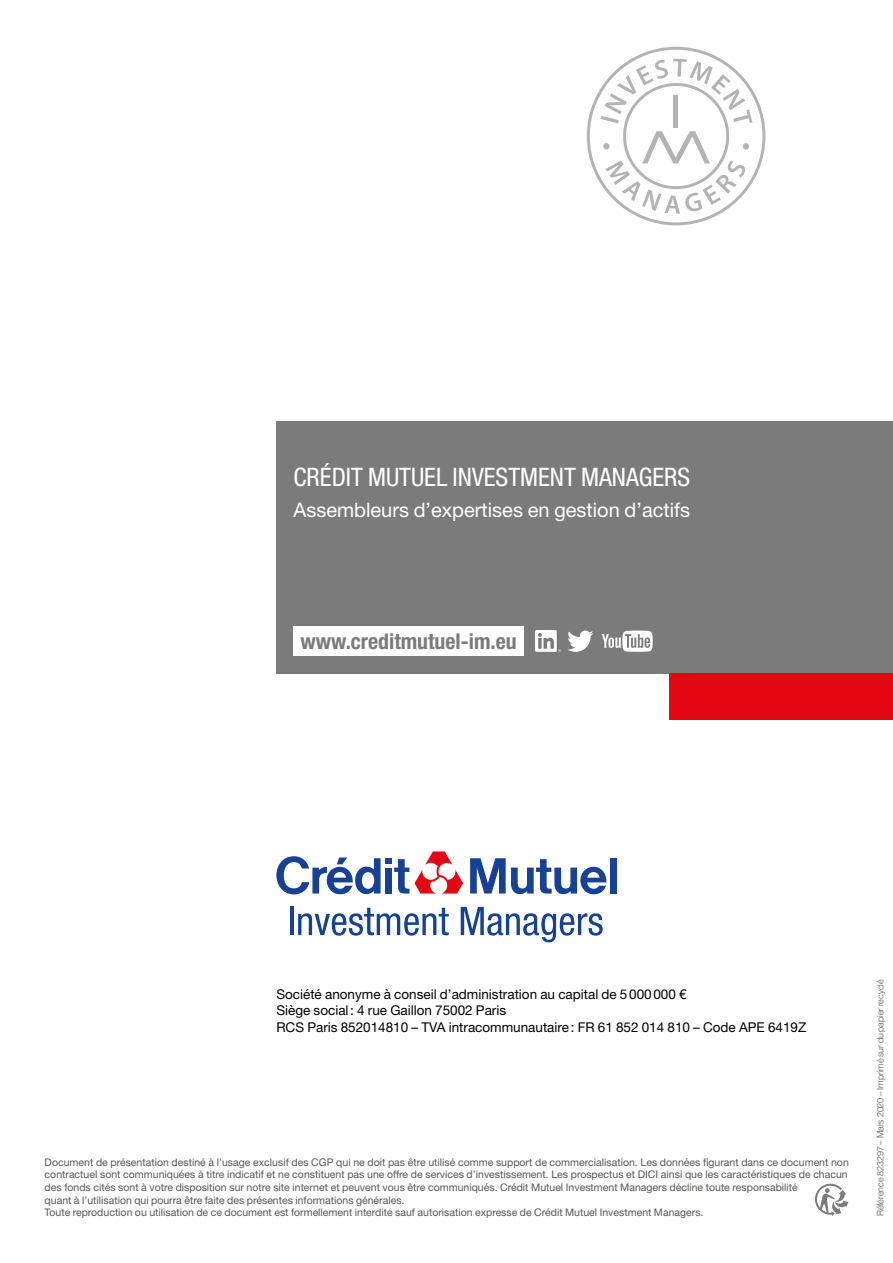
<style>
.page{position:relative;width:893px;height:1263px;background:#fff}
.page>*{position:absolute;margin:0;border:0;box-sizing:border-box;transform-origin:0 0}
.t1{font:condensed 25.5px "Helvetica Neue LT Std";color:#fff}
.t2{font:700 condensed 21.75px "Helvetica Neue LT Std";color:#7c7b7b}
.t3{font:19.95px "Helvetica Neue LT Std";color:#fff}
.t4{font:13.5px/16.5px "Helvetica Neue LT Std";color:#000}
.t5{font:10.5px/12.6px "Helvetica Neue LT Std";color:#575756}
.t6{font:300 9px "Helvetica Neue LT Std";letter-spacing:-.01em;color:#575756}
</style>
<div class="page">
<div style="left:276px;top:421px;width:617px;height:252px;background:#7c7b7b"></div>
<svg style="left:394px;top:859px;width:15px;height:34px"></svg>
<div style="left:385px;top:858px;width:7px;height:6px;background:#164194"></div>
<div style="left:610px;top:858px;width:7px;height:35px;background:#164194"></div>
<div style="left:385px;top:867px;width:7px;height:26px;background:#164194"></div>
<svg style="left:470px;top:858px;width:136px;height:36px"></svg>
<svg style="left:276px;top:856px;width:105px;height:38px"></svg>
<svg style="left:415px;top:851px;width:48px;height:42px"></svg>
<hr style="left:290px;top:907px;width:4px;height:28px;background:#164194">
<svg style="left:298px;top:908px;width:151px;height:28px"></svg>
<svg style="left:461px;top:907px;width:142px;height:35px"></svg>
<div style="left:670px;top:673px;width:223px;height:47px;background:#e30613"></div>
<svg style="left:587px;top:47px;width:178px;height:178px"></svg>
<svg style="left:742px;top:143px;width:7px;height:7px"></svg>
<div style="left:673px;top:95px;width:5px;height:32px;background:#b3b3b3"></div>
<div style="left:293px;top:626px;width:231px;height:30px;background:#fff"></div>
<svg style="left:602px;top:630px;width:51px;height:22px"></svg>
<img style="left:535px;top:630px;width:25px;height:22px">
<svg style="left:567px;top:630px;width:26px;height:22px"></svg>
<svg style="left:815px;top:1184px;width:33px;height:32px"></svg>
<h1 class="t1" style="left:293px;top:462px;width:398px">CRÉDIT MUTUEL INVESTMENT MANAGERS</h1>
<h3 class="t3" style="left:293px;top:498px;width:398px">Assembleurs d’expertises en gestion d’actifs</h3>
<h2 class="t2" style="left:301px;top:628px;width:218px">www.creditmutuel-im.eu</h2>
<p class="t4" style="left:276px;top:985px;width:531px">Société anonyme à conseil d’administration au capital de 5000000 €<br>Siège social: 4 rue Gaillon 75002 Paris<br>RCS Paris 852014810 – TVA intracommunautaire: FR 61 852 014 810 – Code APE 6419Z</p>
<p class="t5" style="left:45px;top:1155px;width:806px">Document de présentation destiné à l’usage exclusif des CGP qui ne doit pas être utilisé comme support de commercialisation. Les données figurant dans ce document non contractuel sont communiquées à titre indicatif et ne constituent pas une offre de services d’investissement. Les prospectus et DICI ainsi que les caractéristiques de chacun des fonds cités sont à votre disposition sur notre site internet et peuvent vous être communiqués. Crédit Mutuel Investment Managers décline toute responsabilité<br>quant à l’utilisation qui pourra être faite des présentes informations générales.<br>Toute reproduction ou utilisation de ce document est formellement interdite sauf autorisation expresse de Crédit Mutuel Investment Managers.</p>
<p class="t6" style="left:875px;top:1216px;width:238px;rotate:-90deg">Référence 823297 – Mars 2020 – Imprimé sur du papier recyclé</p>
</div>
